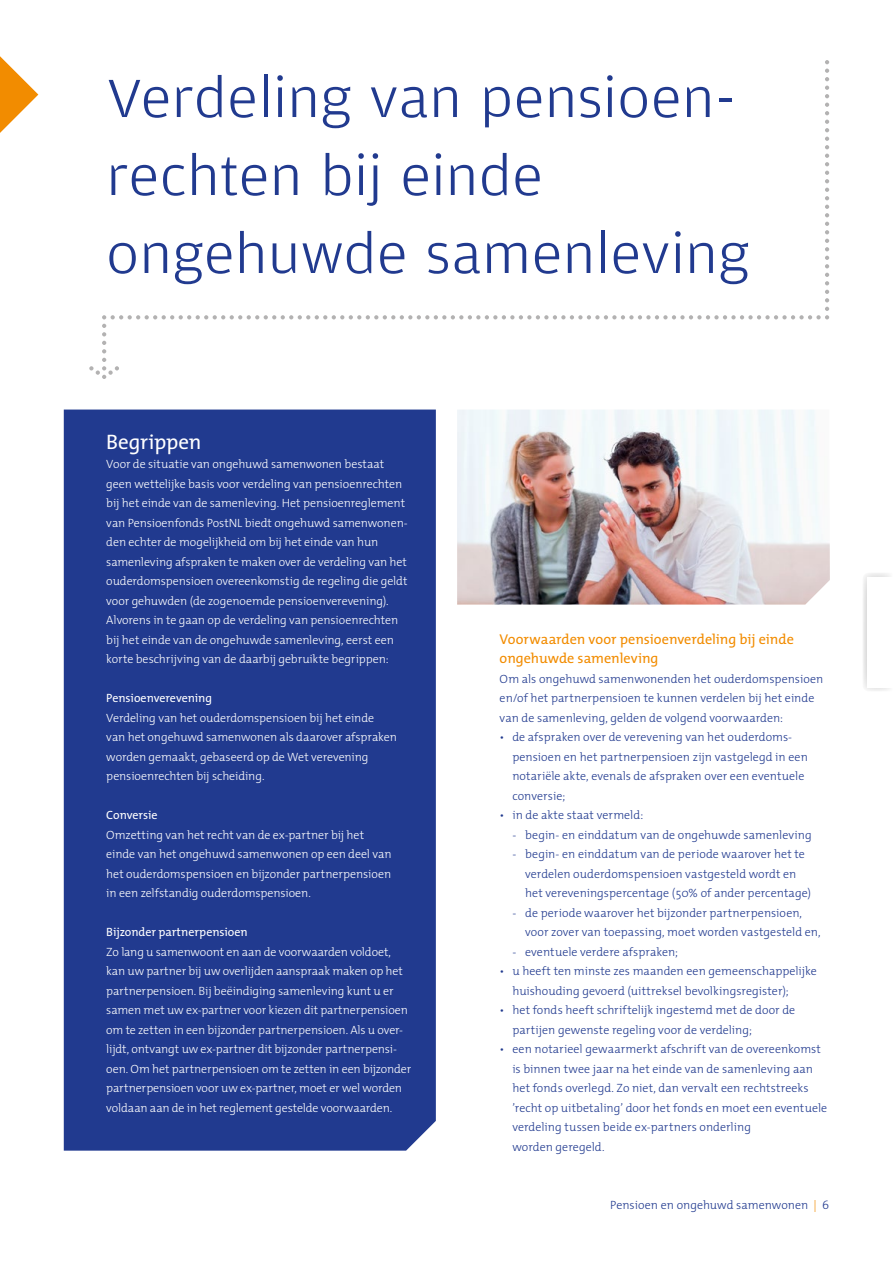
<style>
.page{position:relative;width:893px;height:1263px;background:#fff}
.page>*{position:absolute;margin:0;border:0;box-sizing:border-box;transform-origin:0 0}
.t1{font:300 57px/78px "Amplitude Wide";letter-spacing:.005em;color:#213a8f}
.t2{font:21px "The Mix";letter-spacing:-.01em;color:#fff}
.t3{font:14.25px/19.5px "The Mix";color:#f28c00}
.t4{font:300 12px/19.5px "The Mix";letter-spacing:-.01em;color:#fff}
.t5{font:300 12px/19.5px "The Mix";letter-spacing:.005em;color:#213a8f}
.t6{font:12px "The Mix";letter-spacing:-.005em;color:#fff}
.s1{color:#f28c00}
</style>
<div class="page">
<svg style="left:863px;top:573px;width:27px;height:118px"></svg>
<div style="left:867px;top:577px;width:26px;height:110px;background:#fff"></div>
<div style="left:64px;top:410px;width:372px;height:741px;background:#213a8f"></div>
<svg style="left:0;top:56px;width:38px;height:77px"></svg>
<svg style="left:89px;top:60px;width:740px;height:319px"></svg>
<img style="left:457px;top:410px;width:373px;height:195px">
<h1 class="t1" style="left:106px;top:59px;width:644px">Verdeling van pensioen&shy;rechten bij einde ongehuwde samenleving</h1>
<h2 class="t2" style="left:106px;top:424px;width:97px">Begrippen</h2>
<p class="t4" style="left:106px;top:454px;width:303px">Voor de situatie van ongehuwd samenwonen bestaat geen wettelijke basis voor verdeling van pensioenrechten bij het einde van de samenleving. Het pensioenreglement van Pensioenfonds PostNL biedt ongehuwd samenwonen&shy;den echter de mogelijkheid om bij het einde van hun samenleving afspraken te maken over de verdeling van het ouderdomspensioen overeenkomstig de regeling die geldt voor gehuwden (de zogenoemde pensioenverevening).<br>Alvorens in te gaan op de verdeling van pensioenrechten bij het einde van de ongehuwde samenleving, eerst een korte beschrijving van de daarbij gebruikte begrippen:</p>
<p class="t6" style="left:106px;top:688px;width:107px">Pensioenverevening</p>
<p class="t4" style="left:106px;top:707px;width:292px">Verdeling van het ouderdomspensioen bij het einde<br>van het ongehuwd samenwonen als daarover afspraken worden gemaakt, gebaseerd op de Wet verevening pensioenrechten bij scheiding.</p>
<p class="t6" style="left:106px;top:805px;width:53px">Conversie</p>
<p class="t4" style="left:106px;top:824px;width:287px">Omzetting van het recht van de ex-partner bij het einde van het ongehuwd samenwonen op een deel van het ouderdomspensioen en bijzonder partnerpensioen in een zelfstandig ouderdomspensioen.</p>
<p class="t6" style="left:106px;top:922px;width:143px">Bijzonder partnerpensioen</p>
<p class="t4" style="left:106px;top:941px;width:307px">Zo lang u samenwoont en aan de voorwaarden voldoet, kan uw partner bij uw overlijden aanspraak maken op het partnerpensioen. Bij beëindiging samenleving kunt u er samen met uw ex-partner voor kiezen dit partnerpensioen om te zetten in een bijzonder partnerpensioen. Als u over&shy;lijdt, ontvangt uw ex-partner dit bijzonder partnerpensi&shy;oen. Om het partnerpensioen om te zetten in een bijzonder partnerpensioen voor uw ex-partner, moet er wel worden voldaan aan de in het reglement gestelde voorwaarden.</p>
<p class="t3" style="left:500px;top:628px;width:296px">Voorwaarden voor pensioenverdeling bij einde ongehuwde samenleving</p>
<p class="t5" style="left:500px;top:668px;width:325px">Om als ongehuwd samenwonenden het ouderdomspensioen en/of het partnerpensioen te kunnen verdelen bij het einde van de samenleving, gelden de volgend voorwaarden:</p>
<p class="t5" style="left:512px;top:727px;width:297px;text-indent:-13px">• de afspraken over de verevening van het ouderdoms&shy;pensioen en het partnerpensioen zijn vastgelegd in een notariële akte, evenals de afspraken over een eventuele conversie;</p>
<p class="t5" style="left:500px;top:805px;width:145px">• in de akte staat vermeld:</p>
<p class="t5" style="left:512px;top:824px;width:301px">- begin- en einddatum van de ongehuwde samenleving</p>
<p class="t5" style="left:525px;top:844px;width:287px;text-indent:-13px">- begin- en einddatum van de periode waarover het te verdelen ouderdomspensioen vastgesteld wordt en het vereveningspercentage (50% of ander percentage)</p>
<p class="t5" style="left:525px;top:902px;width:297px;text-indent:-13px">- de periode waarover het bijzonder partnerpensioen, voor zover van toepassing, moet worden vastgesteld en,</p>
<p class="t5" style="left:512px;top:941px;width:167px">- eventuele verdere afspraken;</p>
<p class="t5" style="left:512px;top:961px;width:306px;text-indent:-13px">• u heeft ten minste zes maanden een gemeenschappelijke huishouding gevoerd (uittreksel bevolkingsregister);</p>
<p class="t5" style="left:512px;top:1000px;width:284px;text-indent:-13px">• het fonds heeft schriftelijk ingestemd met de door de partijen gewenste regeling voor de verdeling;</p>
<p class="t5" style="left:512px;top:1039px;width:316px;text-indent:-13px">• een notarieel gewaarmerkt afschrift van de overeenkomst is binnen twee jaar na het einde van de samenleving aan het fonds overlegd. Zo niet, dan vervalt een rechtstreeks ’recht op uitbetaling’ door het fonds en moet een eventuele verdeling tussen beide ex-partners onderling<br>worden geregeld.</p>
<p class="t5" style="left:610px;top:1195px;width:220px">Pensioen en ongehuwd samenwonen <span class="s1">|</span> 6</p>
</div>
